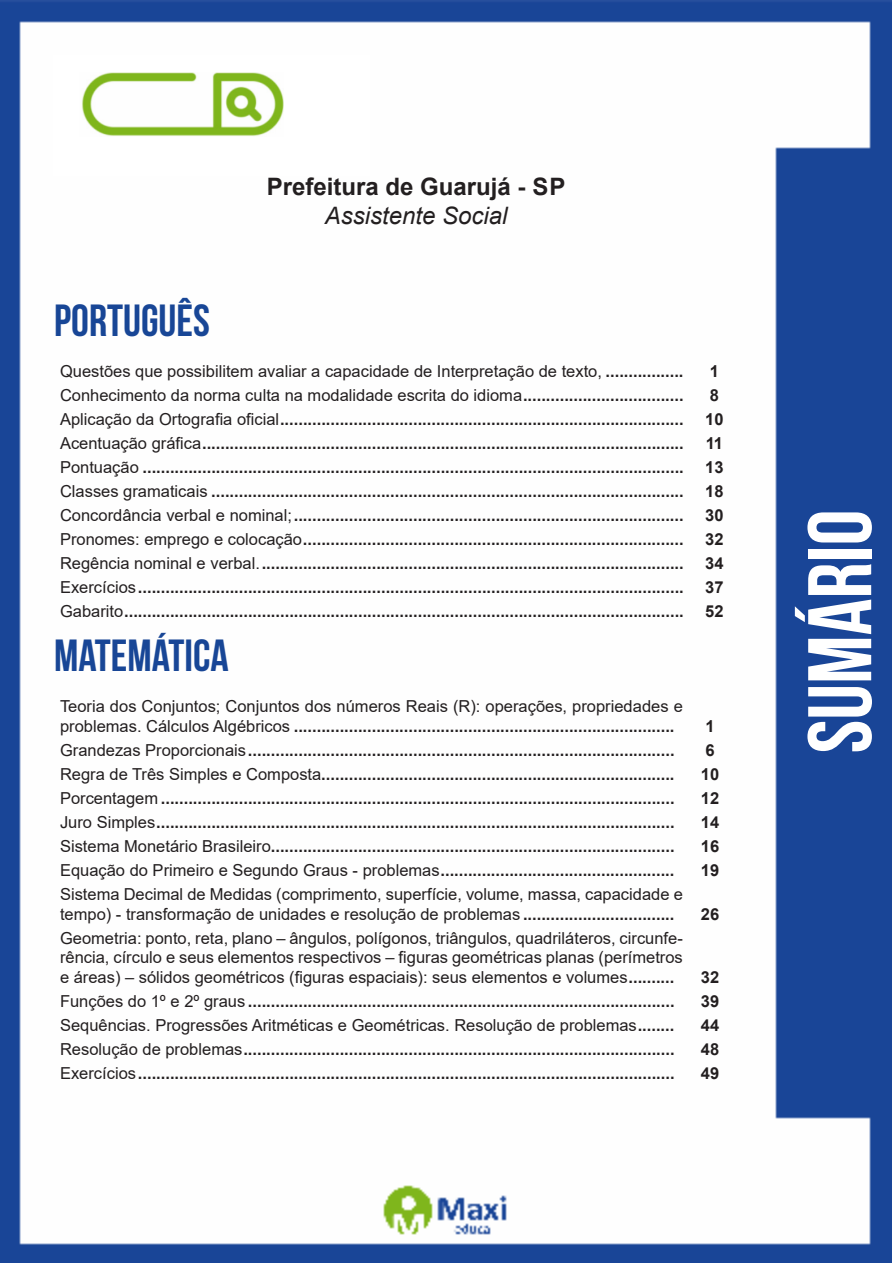
<style>
.page{position:relative;width:893px;height:1263px;background:#fff}
.page>*{position:absolute;margin:0;border:0;box-sizing:border-box;transform-origin:0 0}
.t1{font:700 90px "Bebas Neue";color:#fff}
.t2{font:700 45px "Bebas Neue";color:#184696}
.t3{font:700 24px "Arial";color:#231f20}
.t4{font:italic 24px "Arial";color:#231f20}
.ALTERNATIVAS{font:700 16.5px "Arial";color:#231f20}
.ALTERNATIVAS-2{font:16.5px/19.8px "Arial";color:#231f20}
.INDICE{font:700 16.5px "Arial";color:#231f20}
.s1{font-weight:700}
.s2{font-weight:400}
</style>
<div class="page">
<img style="left:0;top:0;width:892px;height:1263px">
<div style="left:53px;top:55px;width:317px;height:121px;background:#fff"></div>
<img style="left:82px;top:72px;width:201px;height:64px">
<p class="t3" style="left:267px;top:170px;width:300px">Prefeitura de Guarujá - SP</p>
<p class="t4" style="left:325px;top:200px;width:184px">Assistente Social</p>
<p class="t2" style="left:54px;top:295px;width:157px">PORTUGUÊS</p>
<p class="ALTERNATIVAS-2" style="left:60px;top:361px;width:625px">Questões que possibilitem avaliar a capacidade de Interpretação de texto, <span class="s1">.................</span></p>
<p class="INDICE" style="left:710px;top:359px;width:11px">1</p>
<p class="ALTERNATIVAS-2" style="left:60px;top:385px;width:625px">Conhecimento da norma culta na modalidade escrita do idioma<span class="s1">...................................</span></p>
<p class="INDICE" style="left:710px;top:383px;width:11px">8</p>
<p class="ALTERNATIVAS" style="left:60px;top:407px;width:625px"><span class="s2">Aplicação da Ortografia oficial</span>........................................................................................</p>
<p class="INDICE" style="left:705px;top:407px;width:20px">10</p>
<p class="ALTERNATIVAS" style="left:60px;top:431px;width:625px"><span class="s2">Acentuação gráfica</span>.........................................................................................................</p>
<p class="INDICE" style="left:706px;top:431px;width:19px">11</p>
<p class="ALTERNATIVAS" style="left:60px;top:455px;width:625px"><span class="s2">Pontuação</span> ......................................................................................................................</p>
<p class="INDICE" style="left:705px;top:455px;width:20px">13</p>
<p class="ALTERNATIVAS" style="left:60px;top:479px;width:625px"><span class="s2">Classes gramaticais</span> .......................................................................................................</p>
<p class="INDICE" style="left:705px;top:479px;width:20px">18</p>
<p class="ALTERNATIVAS" style="left:60px;top:503px;width:625px"><span class="s2">Concordância verbal e nominal;</span>.....................................................................................</p>
<p class="INDICE" style="left:705px;top:503px;width:20px">30</p>
<p class="ALTERNATIVAS" style="left:60px;top:527px;width:625px"><span class="s2">Pronomes: emprego e colocação</span>...................................................................................</p>
<p class="INDICE" style="left:705px;top:527px;width:20px">32</p>
<p class="ALTERNATIVAS" style="left:60px;top:551px;width:625px"><span class="s2">Regência nominal e verbal.</span>............................................................................................</p>
<p class="INDICE" style="left:705px;top:551px;width:20px">34</p>
<p class="ALTERNATIVAS" style="left:60px;top:575px;width:625px"><span class="s2">Exercícios</span>.......................................................................................................................</p>
<p class="INDICE" style="left:705px;top:575px;width:20px">37</p>
<p class="ALTERNATIVAS" style="left:60px;top:599px;width:625px"><span class="s2">Gabarito</span>..........................................................................................................................</p>
<p class="INDICE" style="left:705px;top:599px;width:20px">52</p>
<p class="t2" style="left:54px;top:631px;width:176px">MATEMÁTICA</p>
<p class="ALTERNATIVAS-2" style="left:60px;top:696px;width:624px">Teoria dos Conjuntos; Conjuntos dos números Reais (R): operações, propriedades e problemas. Cálculos Algébricos <span class="s1">...................................................................................</span></p>
<p class="INDICE" style="left:705px;top:714px;width:11px">1</p>
<p class="ALTERNATIVAS" style="left:60px;top:738px;width:616px"><span class="s2">Grandezas Proporcionais</span>.............................................................................................</p>
<p class="INDICE" style="left:705px;top:738px;width:11px">6</p>
<p class="ALTERNATIVAS" style="left:60px;top:762px;width:616px"><span class="s2">Regra de Três Simples e Composta</span>.............................................................................</p>
<p class="INDICE" style="left:701px;top:762px;width:20px">10</p>
<p class="ALTERNATIVAS" style="left:60px;top:786px;width:616px"><span class="s2">Porcentagem</span> ................................................................................................................</p>
<p class="INDICE" style="left:701px;top:786px;width:20px">12</p>
<p class="ALTERNATIVAS" style="left:60px;top:810px;width:616px"><span class="s2">Juro Simples</span>.................................................................................................................</p>
<p class="INDICE" style="left:701px;top:810px;width:20px">14</p>
<p class="ALTERNATIVAS" style="left:60px;top:834px;width:616px"><span class="s2">Sistema Monetário Brasileiro</span>........................................................................................</p>
<p class="INDICE" style="left:701px;top:834px;width:20px">16</p>
<p class="ALTERNATIVAS" style="left:60px;top:858px;width:616px"><span class="s2">Equação do Primeiro e Segundo Graus - problemas</span>...................................................</p>
<p class="INDICE" style="left:701px;top:858px;width:20px">19</p>
<p class="ALTERNATIVAS-2" style="left:60px;top:884px;width:624px">Sistema Decimal de Medidas (comprimento, superfície, volume, massa, capacidade e tempo) - transformação de unidades e resolução de problemas <span class="s1">.................................</span></p>
<p class="INDICE" style="left:701px;top:902px;width:20px">26</p>
<p class="ALTERNATIVAS-2" style="left:60px;top:928px;width:624px;text-align:justify">Geometria: ponto, reta, plano – ângulos, polígonos, triângulos, quadriláteros, circunfe&shy;rência, círculo e seus elementos respectivos – figuras geométricas planas (perímetros e áreas) – sólidos geométricos (figuras espaciais): seus elementos e volumes<span class="s1">..........</span></p>
<p class="INDICE" style="left:701px;top:966px;width:20px">32</p>
<p class="ALTERNATIVAS" style="left:60px;top:990px;width:616px"><span class="s2">Funções do 1º e 2º graus</span> .............................................................................................</p>
<p class="INDICE" style="left:701px;top:990px;width:20px">39</p>
<p class="ALTERNATIVAS-2" style="left:60px;top:1015px;width:616px">Sequências. Progressões Aritméticas e Geométricas. Resolução de problemas<span class="s1">........</span></p>
<p class="INDICE" style="left:701px;top:1014px;width:20px">44</p>
<p class="ALTERNATIVAS" style="left:60px;top:1038px;width:616px"><span class="s2">Resolução de problemas</span>..............................................................................................</p>
<p class="INDICE" style="left:701px;top:1038px;width:20px">48</p>
<p class="ALTERNATIVAS" style="left:60px;top:1062px;width:616px"><span class="s2">Exercícios</span>.....................................................................................................................</p>
<p class="INDICE" style="left:701px;top:1062px;width:20px">49</p>
<h1 class="t1" style="left:791px;top:753px;width:245px;rotate:-90deg">SUMÁRIO</h1>
</div>
